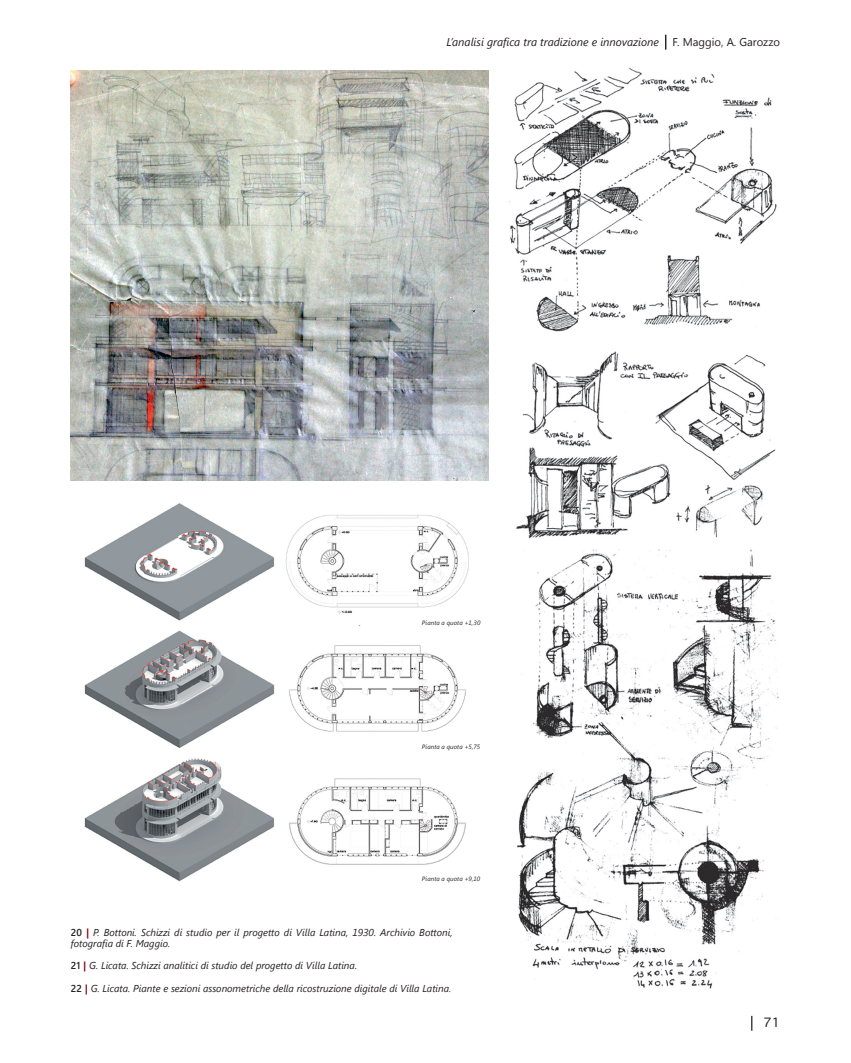
<style>
.page{position:relative;width:851px;height:1063px;background:#fff}
.page>*{position:absolute;margin:0;border:0;box-sizing:border-box;transform-origin:0 0}
.t1{font:12.5px "Sathu";color:#231f20}
.t2{font:italic 11.25px "Segoe UI";color:#231f20}
.t3{font:italic 10px/11.2px "Segoe UI";color:#231f20}
.t4{font:italic 6.25px "Segoe UI";letter-spacing:.015em;color:#231f20}
.s1{font-style:normal}
.s2{font-weight:600;font-style:normal}
.s3{font-weight:700;font-style:normal;color:#7e0412}
.s4{color:#505052}
</style>
<div class="page">
<svg style="left:665px;top:35px;width:1px;height:15px"></svg>
<svg style="left:751px;top:1016px;width:1px;height:15px"></svg>
<img style="left:84px;top:503px;width:385px;height:379px">
<div style="left:419px;top:871px;width:53px;height:7px;background:#fff"></div>
<div style="left:422px;top:739px;width:53px;height:8px;background:#fff"></div>
<div style="left:415px;top:613px;width:60px;height:8px;background:#fff"></div>
<img style="left:71px;top:71px;width:417px;height:410px">
<img style="left:509px;top:67px;width:268px;height:472px">
<img style="left:517px;top:549px;width:261px;height:440px">
<div style="left:422px;top:876px;width:61px;height:6px;background:#fff"></div>
<p class="t2" style="left:446px;top:34px;width:335px">L’analisi grafica tra tradizione e innovazione <span class="s1">F. Maggio, A. Garozzo</span></p>
<p class="t4" style="left:422px;top:618px;width:60px">Pianta a quota +1,30</p>
<p class="t4" style="left:422px;top:742px;width:60px">Pianta a quota +5,75</p>
<p class="t4" style="left:422px;top:874px;width:60px">Pianta a quota +9,10</p>
<p class="t3" style="left:71px;top:926px;width:383px"><span class="s2">20</span> <span class="s3">|</span> P. Bottoni. Schizzi di studio per il progetto di Villa Latina, 1930. Archivio Bottoni, fotografia di F. Maggio.</p>
<p class="t3" style="left:71px;top:960px;width:288px"><span class="s2">21</span> <span class="s3">|</span> G. Licata. Schizzi analitici di studio del progetto di Villa Latina.</p>
<p class="t3" style="left:71px;top:982px;width:382px"><span class="s2">22</span> <span class="s3">|</span> G. Licata. Piante e sezioni assonometriche della ricostruzione digitale di Villa Latina<span class="s4">.</span></p>
<p class="t1" style="left:763px;top:1016px;width:18px">71</p>
</div>
